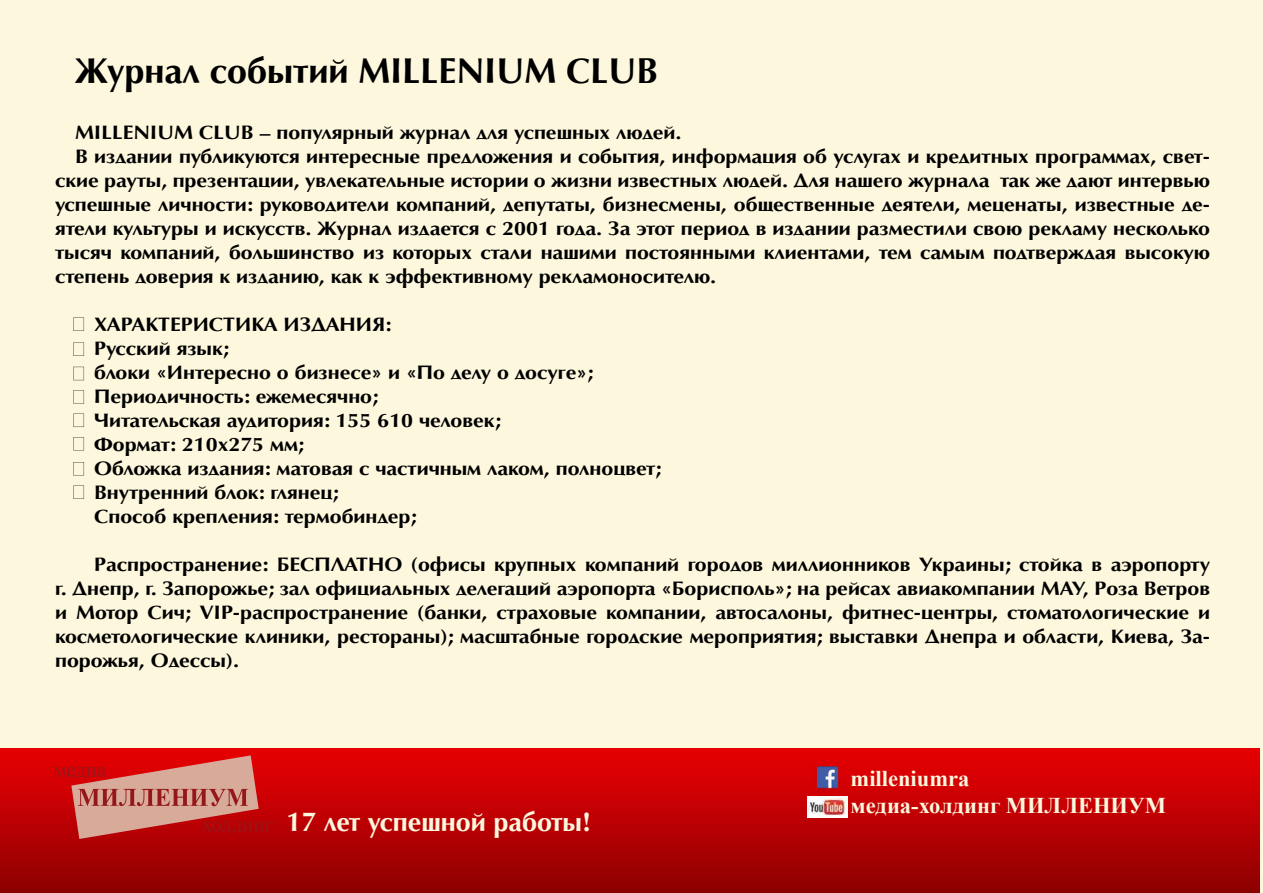
<style>
.page{position:relative;width:1263px;height:893px;background:#fcf7dd}
.page>*{position:absolute;margin:0;border:0;box-sizing:border-box;transform-origin:0 0}
.t1{font:700 36px "AG Opus High Resolution";color:#000}
.t2{font:700 27px "AG Opus High Resolution";color:#fcf7dd}
.t3{font:700 22.5px/27px "Times New Roman";color:#fcf7dd}
.t4{font:700 19.5px/24px "AG Opus High Resolution";color:#000;scale:1.1 1}
</style>
<div class="page">
<img style="left:0;top:748px;width:1260px;height:145px">
<svg style="left:54px;top:755px;width:219px;height:84px;background:#cb514c"></svg>
<svg style="left:73px;top:317px;width:11px;height:14px"></svg>
<svg style="left:73px;top:367px;width:11px;height:13px"></svg>
<svg style="left:73px;top:414px;width:11px;height:13px"></svg>
<svg style="left:73px;top:462px;width:11px;height:13px"></svg>
<svg style="left:73px;top:342px;width:11px;height:14px"></svg>
<svg style="left:73px;top:390px;width:11px;height:14px"></svg>
<svg style="left:73px;top:437px;width:11px;height:13px"></svg>
<svg style="left:73px;top:485px;width:11px;height:14px"></svg>
<img style="left:811px;top:761px;width:33px;height:33px">
<img style="left:807px;top:796px;width:41px;height:21px">
<h1 class="t1" style="left:75px;top:49px;width:585px">Журнал событий MILLENIUM CLUB</h1>
<p class="t4" style="left:75px;top:120px;width:553px">MILLENIUM CLUB – популярный журнал для успешных людей.</p>
<p class="t4" style="left:75px;top:144px;width:1033px">В издании публикуются интересные предложения и события, информация об услугах и кредитных программах, свет-</p>
<p class="t4" style="left:55px;top:168px;width:1051px">ские рауты, презентации, увлекательные истории о жизни известных людей. Для нашего журнала так же дают интервью</p>
<p class="t4" style="left:55px;top:192px;width:1051px">успешные личности: руководители компаний, депутаты, бизнесмены, общественные деятели, меценаты, известные де-</p>
<p class="t4" style="left:55px;top:216px;width:1051px">ятели культуры и искусств. Журнал издается с 2001 года. За этот период в издании разместили свою рекламу несколько</p>
<p class="t4" style="left:55px;top:240px;width:1051px">тысяч компаний, большинство из которых стали нашими постоянными клиентами, тем самым подтверждая высокую</p>
<p class="t4" style="left:55px;top:264px;width:602px">степень доверия к изданию, как к эффективному рекламоносителю.</p>
<p class="t4" style="left:94px;top:312px;width:517px">ХАРАКТЕРИСТИКА ИЗДАНИЯ:<br>Русский язык;<br>блоки «Интересно о бизнесе» и «По делу о досуге»;<br>Периодичность: ежемесячно;<br>Читательская аудитория: 155 610 человек;<br>Формат: 210х275 мм;<br>Обложка издания: матовая с частичным лаком, полноцвет;<br>Внутренний блок: глянец;<br>Способ крепления: термобиндер;</p>
<p class="t4" style="left:55px;top:552px;width:1051px;text-align:justify;text-indent:39px">Распространение: БЕСПЛАТНО (офисы крупных компаний городов миллионников Украины; стойка в аэропорту г. Днепр, г. Запорожье; зал официальных делегаций аэропорта «Борисполь»; на рейсах авиакомпании МАУ, Роза Ветров и Мотор Сич; VIP-распространение (банки, страховые компании, автосалоны, фитнес-центры, стоматологические и косметологические клиники, рестораны); масштабные городские мероприятия; выставки Днепра и области, Киева, За&shy;порожья, Одессы).</p>
<h2 class="t2" style="left:286px;top:806px;width:306px">17 лет успешной работы!</h2>
<p class="t3" style="left:850px;top:764px;width:317px">milleniumra<br>медиа-холдинг МИЛЛЕНИУМ</p>
</div>
